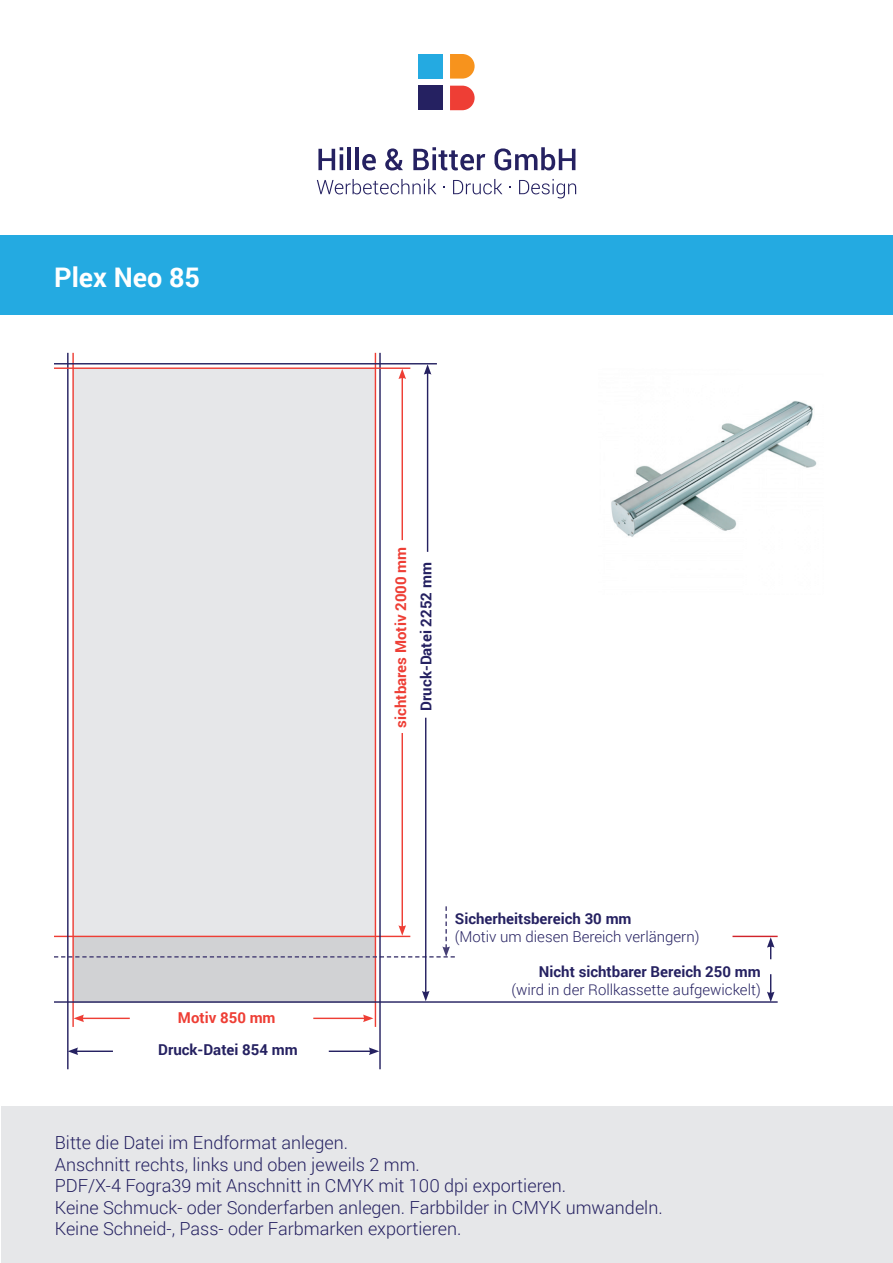
<style>
.page{position:relative;width:893px;height:1263px;background:#fff}
.page>*{position:absolute;margin:0;border:0;box-sizing:border-box;transform-origin:0 0}
.t1{font:700 27px "Roboto";color:#fff}
.t2{font:300 18px/21.6px "Roboto";color:#252161}
.t3{font:700 15px "Roboto";color:#252161}
.t4{font:300 15px "Roboto";color:#252161}
.t5{font:700 15px "Roboto";color:#ee3e35}
</style>
<div class="page">
<div style="left:2px;top:1107px;width:891px;height:156px;background:#e6e7e9"></div>
<div style="left:0;top:235px;width:893px;height:80px;background:#24aae1"></div>
<div style="left:418px;top:86px;width:25px;height:24px;background:#252161"></div>
<div style="left:418px;top:54px;width:25px;height:25px;background:#24aae1"></div>
<svg style="left:450px;top:54px;width:25px;height:25px"></svg>
<svg style="left:450px;top:86px;width:25px;height:24px"></svg>
<svg style="left:318px;top:147px;width:25px;height:23px"></svg>
<hr style="left:340px;top:154px;width:3px;height:16px;background:#252161">
<hr style="left:347px;top:147px;width:4px;height:23px;background:#252161">
<hr style="left:355px;top:147px;width:4px;height:23px;background:#252161">
<svg style="left:362px;top:154px;width:14px;height:16px"></svg>
<svg style="left:385px;top:148px;width:18px;height:22px"></svg>
<svg style="left:413px;top:147px;width:72px;height:23px"></svg>
<svg style="left:494px;top:147px;width:81px;height:23px"></svg>
<svg style="left:317px;top:179px;width:119px;height:15px"></svg>
<svg style="left:453px;top:179px;width:49px;height:15px"></svg>
<svg style="left:519px;top:179px;width:57px;height:19px"></svg>
<div style="left:73px;top:368px;width:302px;height:569px;background:#e6e7e9"></div>
<div style="left:73px;top:937px;width:302px;height:65px;background:#d1d2d4"></div>
<hr style="left:72px;top:353px;width:2px;height:674px;background:#ee3e35">
<hr style="left:375px;top:353px;width:1px;height:674px;background:#ee3e35">
<hr style="left:732px;top:936px;width:46px;height:1px;background:#d1232a">
<hr style="left:54px;top:1001px;width:724px;height:2px;background:#252161">
<hr style="left:54px;top:363px;width:383px;height:1px;background:#252161">
<hr style="left:379px;top:353px;width:2px;height:716px;background:#252161">
<hr style="left:67px;top:353px;width:2px;height:716px;background:#252161">
<hr style="left:54px;top:367px;width:356px;height:2px;background:#ee3e35">
<hr style="left:82px;top:1018px;width:48px;height:1px;background:#ee3e35">
<svg style="left:74px;top:1014px;width:10px;height:8px"></svg>
<hr style="left:402px;top:733px;width:1px;height:194px;background:#ee3e35">
<svg style="left:54px;top:906px;width:401px;height:51px"></svg>
<hr style="left:76px;top:1050px;width:37px;height:2px;background:#252161">
<svg style="left:68px;top:1047px;width:10px;height:8px"></svg>
<hr style="left:425px;top:718px;width:1px;height:275px;background:#252161">
<svg style="left:422px;top:991px;width:8px;height:10px"></svg>
<svg style="left:767px;top:974px;width:7px;height:28px"></svg>
<hr style="left:313px;top:1018px;width:52px;height:1px;background:#ee3e35">
<svg style="left:363px;top:1014px;width:10px;height:8px"></svg>
<hr style="left:402px;top:377px;width:1px;height:163px;background:#ee3e35">
<svg style="left:398px;top:369px;width:8px;height:10px"></svg>
<hr style="left:329px;top:1050px;width:42px;height:2px;background:#252161">
<svg style="left:369px;top:1047px;width:10px;height:8px"></svg>
<hr style="left:427px;top:372px;width:1px;height:180px;background:#252161">
<svg style="left:424px;top:364px;width:7px;height:11px"></svg>
<svg style="left:767px;top:937px;width:7px;height:22px"></svg>
<img style="left:611px;top:401px;width:206px;height:136px">
<h1 class="t1" style="left:54px;top:258px;width:147px">Plex Neo 85</h1>
<p class="t5" style="left:178px;top:1007px;width:99px">Motiv 850 mm</p>
<p class="t3" style="left:158px;top:1039px;width:141px">Druck-Datei 854 mm</p>
<p class="t5" style="left:390px;top:727px;width:182px;rotate:-90deg">sichtbares Motiv 2000 mm</p>
<p class="t3" style="left:415px;top:711px;width:150px;rotate:-90deg">Druck-Datei 2252 mm</p>
<p class="t3" style="left:455px;top:908px;width:178px">Sicherheitsbereich 30 mm</p>
<p class="t4" style="left:455px;top:927px;width:246px">(Motiv um diesen Bereich verlängern)</p>
<p class="t3" style="left:539px;top:961px;width:223px">Nicht sichtbarer Bereich 250 mm</p>
<p class="t4" style="left:511px;top:979px;width:251px">(wird in der Rollkassette aufgewickelt)</p>
<p class="t2" style="left:55px;top:1131px;width:609px">Bitte die Datei im Endformat anlegen.<br>Anschnitt rechts, links und oben jeweils 2 mm.<br>PDF/X-4 Fogra39 mit Anschnitt in CMYK mit 100 dpi exportieren.<br>Keine Schmuck- oder Sonderfarben anlegen. Farbbilder in CMYK umwandeln.<br>Keine Schneid-, Pass- oder Farbmarken exportieren.</p>
</div>
